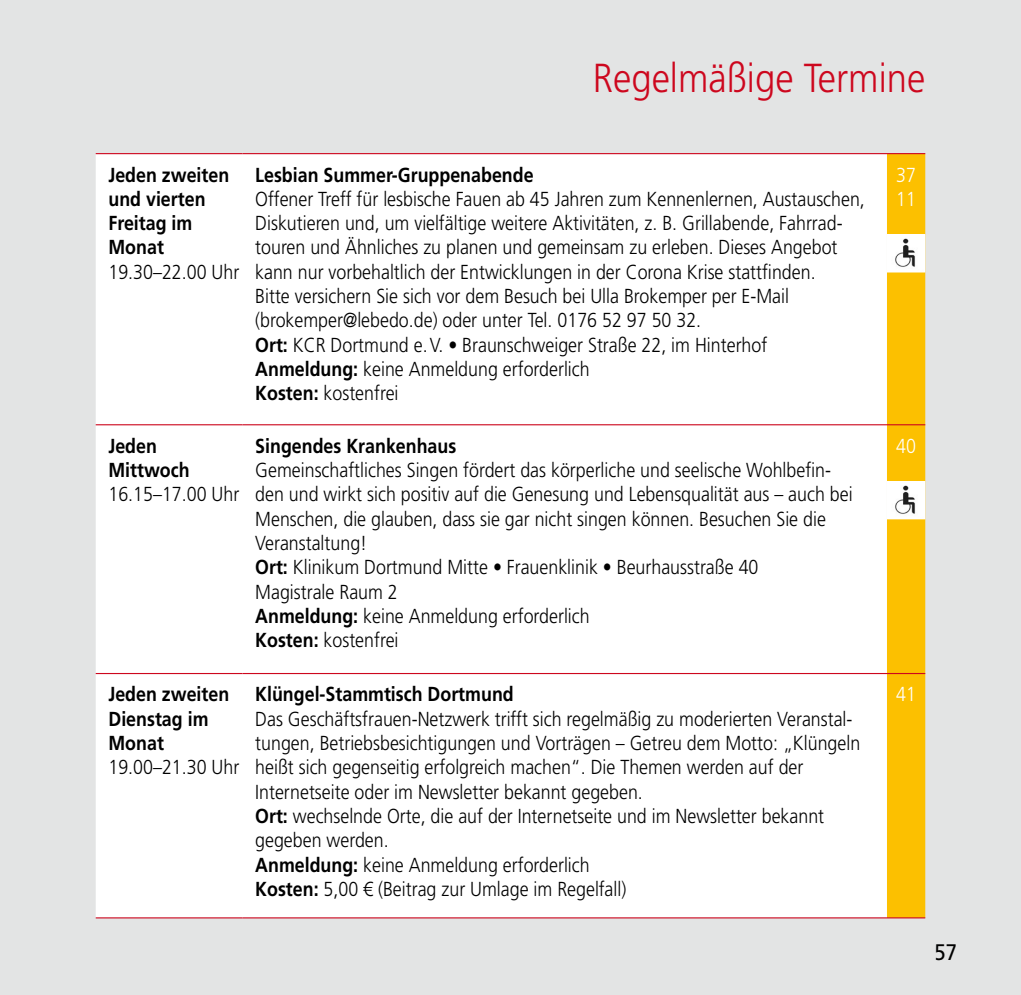
<style>
.page{position:relative;width:1021px;height:995px;background:#fff}
.page>*{position:absolute;margin:0;border:0;box-sizing:border-box;transform-origin:0 0}
.t1{font:300 40.5px "Frutiger LT";color:#cd071e;scale:.9 1}
.t2{font:22.5px "Frutiger LT";color:#000;scale:.9 1}
.t3{font:300 20.25px/24.3px "Frutiger LT Pro";color:#000;scale:.88 1}
.t4{font:700 20.25px/24.3px "Frutiger LT Pro";color:#000;scale:.88 1}
.t5{font:300 20.25px/24.3px "Frutiger LT";color:#fff;scale:.88 1}
.s1{font-weight:700}
</style>
<div class="page">
<div style="left:0;top:0;width:1020px;height:995px;background:#e3e4e4"></div>
<div style="left:96px;top:154px;width:791px;height:763px;background:#fff"></div>
<div style="left:887px;top:154px;width:38px;height:763px;background:#fcc000"></div>
<hr style="left:96px;top:153px;width:146px;height:1px;background:#cd071e">
<hr style="left:242px;top:153px;width:645px;height:1px;background:#cd071e">
<hr style="left:887px;top:153px;width:38px;height:1px;background:#cd071e">
<hr style="left:96px;top:424px;width:146px;height:1px;background:#cd071e">
<hr style="left:242px;top:424px;width:645px;height:1px;background:#cd071e">
<hr style="left:887px;top:424px;width:38px;height:1px;background:#cd071e">
<hr style="left:96px;top:673px;width:146px;height:1px;background:#cd071e">
<hr style="left:242px;top:673px;width:645px;height:1px;background:#cd071e">
<hr style="left:887px;top:673px;width:38px;height:1px;background:#cd071e">
<hr style="left:96px;top:917px;width:146px;height:1px;background:#cd071e">
<hr style="left:242px;top:917px;width:645px;height:1px;background:#cd071e">
<hr style="left:887px;top:917px;width:38px;height:1px;background:#cd071e">
<img style="left:889px;top:236px;width:34px;height:34px">
<div style="left:887px;top:234px;width:38px;height:38px;border:1px solid #fff"></div>
<img style="left:889px;top:483px;width:34px;height:34px">
<div style="left:887px;top:481px;width:38px;height:38px;border:1px solid #fff"></div>
<h1 class="t1" style="left:593px;top:55px;width:371px">Regelmäßige Termine</h1>
<p class="t4" style="left:108px;top:162px;width:139px">Jeden zweiten und vierten<br>Freitag im<br>Monat</p>
<p class="t3" style="left:108px;top:260px;width:150px">19.30–22.00 Uhr</p>
<p class="t4" style="left:255px;top:162px;width:318px">Lesbian Summer-Gruppenabende</p>
<p class="t3" style="left:255px;top:187px;width:694px">Offener Treff für lesbische Fauen ab 45 Jahren zum Kennenlernen, Austauschen, Diskutieren und, um vielfältige weitere Aktivitäten, z. B. Grillabende, Fahrrad&shy;touren und Ähnliches zu planen und gemeinsam zu erleben. Dieses Angebot kann nur vorbehaltlich der Entwicklungen in der Corona Krise stattfinden.<br>Bitte versichern Sie sich vor dem Besuch bei Ulla Brokemper per E-Mail (brokemper@lebedo.de) oder unter Tel. 0176 52 97 50 32.<br><span class="s1">Ort:</span> KCR Dortmund e.V. • Braunschweiger Straße 22, im Hinterhof <span class="s1">Anmeldung:</span> keine Anmeldung erforderlich<br><span class="s1">Kosten:</span> kostenfrei</p>
<p class="t4" style="left:108px;top:434px;width:94px">Jeden<br>Mittwoch</p>
<p class="t3" style="left:108px;top:482px;width:150px">16.15–17.00 Uhr</p>
<p class="t4" style="left:255px;top:434px;width:230px">Singendes Krankenhaus</p>
<p class="t3" style="left:255px;top:458px;width:680px">Gemeinschaftliches Singen fördert das körperliche und seelische Wohlbefin&shy;den und wirkt sich positiv auf die Genesung und Lebensqualität aus – auch bei Menschen, die glauben, dass sie gar nicht singen können. Besuchen Sie die Veranstaltung!<br><span class="s1">Ort:</span> Klinikum Dortmund Mitte • Frauenklinik • Beurhausstraße 40<br>Magistrale Raum 2<br><span class="s1">Anmeldung:</span> keine Anmeldung erforderlich<br><span class="s1">Kosten:</span> kostenfrei</p>
<p class="t4" style="left:108px;top:682px;width:139px">Jeden zweiten<br>Dienstag im<br>Monat</p>
<p class="t3" style="left:108px;top:755px;width:150px">19.00–21.30 Uhr</p>
<p class="t4" style="left:255px;top:682px;width:295px">Klüngel-Stammtisch Dortmund</p>
<p class="t3" style="left:255px;top:707px;width:689px">Das Geschäftsfrauen-Netzwerk trifft sich regelmäßig zu moderierten Veranstal&shy;tungen, Betriebsbesichtigungen und Vorträgen – Getreu dem Motto: „Klüngeln heißt sich gegenseitig erfolgreich machen“. Die Themen werden auf der Internetseite oder im Newsletter bekannt gegeben.<br><span class="s1">Ort:</span> wechselnde Orte, die auf der Internetseite und im Newsletter bekannt gegeben werden.<br><span class="s1">Anmeldung:</span> keine Anmeldung erforderlich<br><span class="s1">Kosten:</span> 5,00 € (Beitrag zur Umlage im Regelfall)</p>
<p class="t5" style="left:896px;top:163px;width:24px">37<br>11</p>
<p class="t5" style="left:896px;top:434px;width:24px">40</p>
<p class="t5" style="left:896px;top:683px;width:24px">41</p>
<p class="t2" style="left:934px;top:938px;width:27px">57</p>
</div>
